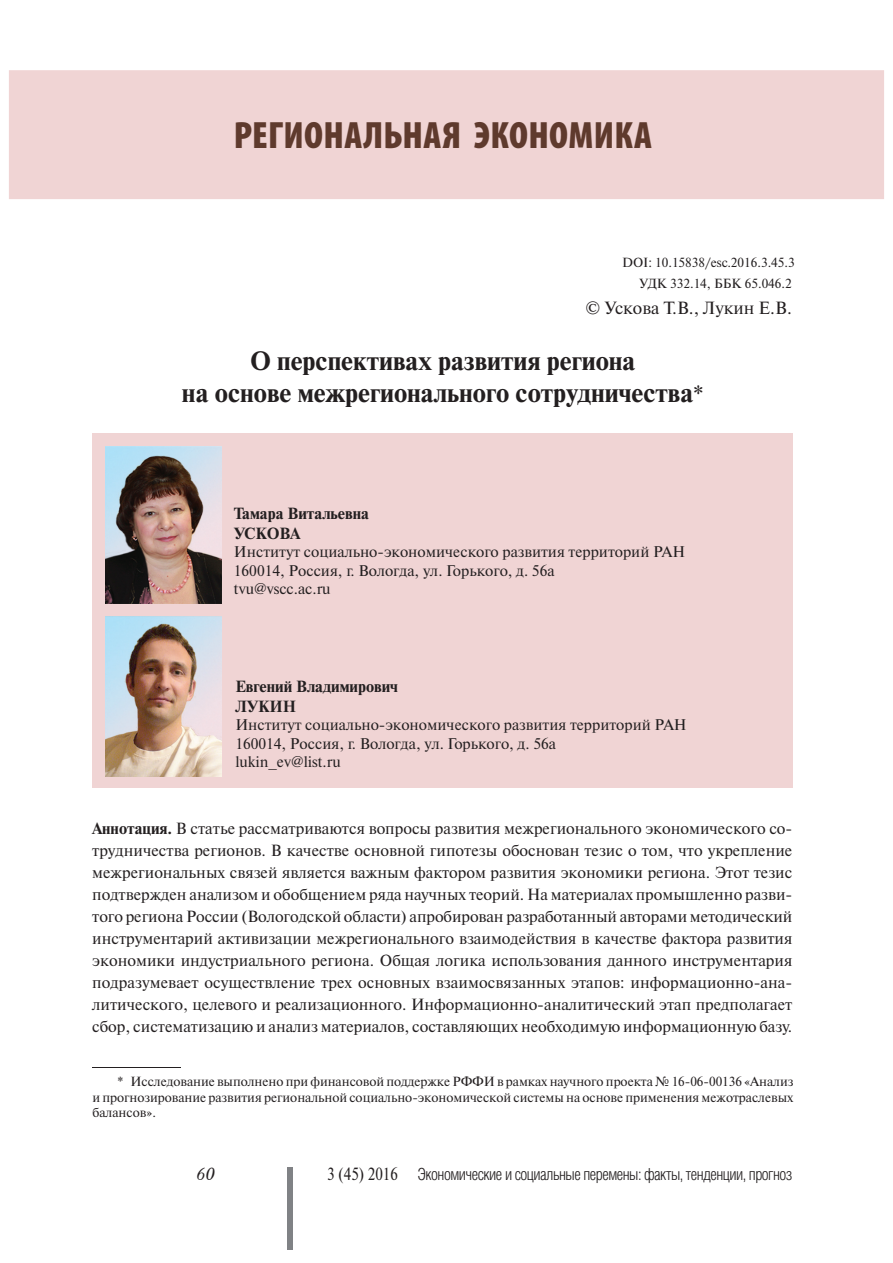
<style>
.page{position:relative;width:893px;height:1263px;background:#fff}
.page>*{position:absolute;margin:0;border:0;box-sizing:border-box;transform-origin:0 0}
.t1{font:900 condensed 38.25px "Myriad Pro";letter-spacing:.01em;color:#5f3a2d}
.t2{font:700 26.4px/31.8px "Newton C";color:#231f20;text-align:center}
.t3{font:17.7px "Newton C";color:#231f20}
.t4{font:italic 17.7px "Academy";color:#231f20}
.t5{font:300 16.65px "Helios Cond";letter-spacing:-.03em;color:#231f20}
.t6{font:16.2px/22px "Newton C";color:#231f20;text-align:justify}
.t7{font:700 16.2px/19.4px "Newton C";color:#231f20}
.t8{font:15.45px/18.5px "Newton C";color:#231f20}
.t9{font:13.2px/15.9px "Newton C";color:#231f20;text-align:right}
.s1{font-family:"Minion Pro"}
.s2{font-weight:400;font-size:23.55px}
.s3{font-weight:700}
.s4{font-family:"Newton C";font-weight:400;font-size:17.7px}
</style>
<div class="page">
<div style="left:287px;top:1167px;width:6px;height:83px;background:#808285"></div>
<div style="left:92px;top:434px;width:700px;height:354px;background:#f0d4d4"></div>
<div style="left:9px;top:70px;width:875px;height:129px;background:#f0d4d4"></div>
<hr style="left:92px;top:1067px;width:88px;height:1px;background:#231f20">
<img style="left:105px;top:617px;width:117px;height:159px">
<img style="left:105px;top:446px;width:116px;height:157px">
<h1 class="t1" style="left:234px;top:122px;width:420px">РЕГИОНАЛЬНАЯ ЭКОНОМИКА</h1>
<p class="t9" style="left:622px;top:254px;width:174px;line-height:20.1px">DOI: 10.15838/esc<span class="s1">.</span>2016.3.45.3<br>УДК 332.14, ББК 65.046.2</p>
<p class="t3" style="left:585px;top:301px;width:208px">© Ускова Т.В., Лукин Е.В.</p>
<h2 class="t2" style="left:182px;top:347px;width:523px">О перспективах развития региона<br>на основе межрегионального сотрудничества<span class="s2">*</span></h2>
<p class="t7" style="left:234px;top:505px;width:137px">Тамара Витальевна<br>УСКОВА</p>
<p class="t8" style="left:234px;top:544px;width:453px">Институт социально-экономического развития территорий РАН<br>160014, Россия, г. Вологда, ул. Горького, д. 56а<br>tvu@vscc.ac.ru</p>
<p class="t7" style="left:235px;top:678px;width:164px">Евгений Владимирович<br>ЛУКИН</p>
<p class="t8" style="left:235px;top:717px;width:453px">Институт социально-экономического развития территорий РАН<br>160014, Россия, г. Вологда, ул. Горького, д. 56а<br>lukin_ev@list.ru</p>
<p class="t6" style="left:92px;top:819px;width:702px"><span class="s3">Аннотация.</span> В статье рассматриваются вопросы развития межрегионального экономического со&shy;трудничества регионов. В качестве основной гипотезы обоснован тезис о том, что укрепление межрегиональных связей является важным фактором развития экономики региона. Этот тезис подтвержден анализом и обобщением ряда научных теорий. На материалах промышленно разви&shy;того региона России (Вологодской области) апробирован разработанный авторами методический инструментарий активизации межрегионального взаимодействия в качестве фактора развития экономики индустриального региона. Общая логика использования данного инструментария подразумевает осуществление трех основных взаимосвязанных этапов: информационно-ана&shy;литического, целевого и реализационного. Информационно-аналитический этап предполагает сбор, систематизацию и анализ материалов, составляющих необходимую информационную базу.</p>
<p class="t9" style="left:92px;top:1074px;width:702px;text-align:justify;text-indent:25px">* Исследование выполнено при финансовой поддержке РФФИ в рамках научного проекта № 16-06-00136 «Анализ и прогнозирование развития региональной социально-экономической системы на основе применения межотраслевых балансов».</p>
<p class="t4" style="left:196px;top:1165px;width:20px">60</p>
<p class="t5" style="left:327px;top:1168px;width:467px"><span class="s4">3 (45) 2016</span> Экономические и социальные перемены: факты, тенденции, прогноз</p>
</div>
